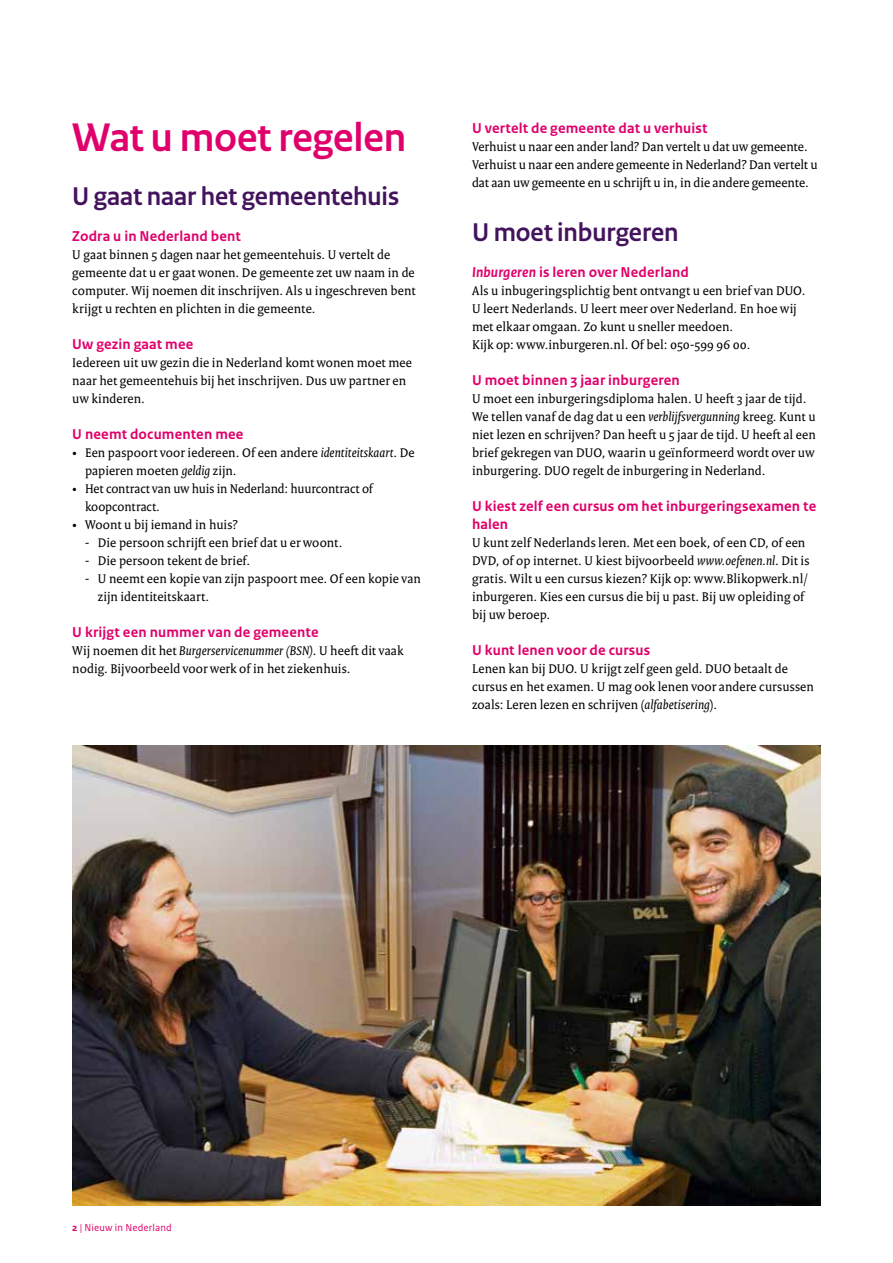
<style>
.page{position:relative;width:893px;height:1263px;background:#fff}
.page>*{position:absolute;margin:0;border:0;box-sizing:border-box;transform-origin:0 0}
.t1{font:700 42px "Rijksoverheid Sans Heading";letter-spacing:-.005em;color:#e0006b}
.t2{font:700 27px "Rijksoverheid Sans Heading";color:#43135d}
.t3{font:700 15px/18px "Rijksoverheid Sans Text";letter-spacing:.01em;color:#e0006b}
.t4{font:13.5px/18px "Rijksoverheid Serif";letter-spacing:.005em;color:#000}
.t5{font:10.5px "Rijksoverheid Sans Text";letter-spacing:.02em;color:#e0006b}
.s1{font-style:italic}
.s2{font-weight:700}
</style>
<div class="page">
<img style="left:72px;top:745px;width:749px;height:460px">
<h1 class="t1" style="left:72px;top:114px;width:335px">Wat u moet regelen</h1>
<h2 class="t2" style="left:72px;top:181px;width:328px">U gaat naar het gemeentehuis</h2>
<p class="t3" style="left:72px;top:227px;width:170px">Zodra u in Nederland bent</p>
<p class="t4" style="left:72px;top:245px;width:345px">U gaat binnen 5 dagen naar het gemeentehuis. U vertelt de gemeente dat u er gaat wonen. De gemeente zet uw naam in de computer. Wij noemen dit inschrijven. Als u ingeschreven bent krijgt u rechten en plichten in die gemeente.</p>
<p class="t3" style="left:72px;top:335px;width:123px">Uw gezin gaat mee</p>
<p class="t4" style="left:72px;top:353px;width:341px">Iedereen uit uw gezin die in Nederland komt wonen moet mee naar het gemeentehuis bij het inschrijven. Dus uw partner en uw kinderen.</p>
<p class="t3" style="left:72px;top:425px;width:173px">U neemt documenten mee</p>
<p class="t4" style="left:85px;top:443px;width:331px;text-indent:-13px">• Een paspoort voor iedereen. Of een andere <span class="s1">identiteitskaart</span>. De papieren moeten <span class="s1">geldig</span> zijn.</p>
<p class="t4" style="left:85px;top:479px;width:289px;text-indent:-13px">• Het contract van uw huis in Nederland: huurcontract of koopcontract.</p>
<p class="t4" style="left:72px;top:515px;width:167px">• Woont u bij iemand in huis?</p>
<p class="t4" style="left:85px;top:533px;width:259px">- Die persoon schrijft een brief dat u er woont.</p>
<p class="t4" style="left:85px;top:551px;width:167px">- Die persoon tekent de brief.</p>
<p class="t4" style="left:98px;top:569px;width:325px;text-indent:-13px">- U neemt een kopie van zijn paspoort mee. Of een kopie van zijn identiteitskaart.</p>
<p class="t3" style="left:72px;top:623px;width:248px">U krijgt een nummer van de gemeente</p>
<p class="t4" style="left:72px;top:641px;width:333px">Wij noemen dit het <span class="s1">Burgerservicenummer (BSN)</span>. U heeft dit vaak nodig. Bijvoorbeeld voor werk of in het ziekenhuis.</p>
<p class="t3" style="left:472px;top:119px;width:237px">U vertelt de gemeente dat u verhuist</p>
<p class="t4" style="left:472px;top:137px;width:347px">Verhuist u naar een ander land? Dan vertelt u dat uw gemeente.<br>Verhuist u naar een andere gemeente in Nederland? Dan vertelt u dat aan uw gemeente en u schrijft u in, in die andere gemeente.</p>
<h2 class="t2" style="left:472px;top:217px;width:208px">U moet inburgeren</h2>
<p class="t3" style="left:472px;top:263px;width:218px"><span class="s1">Inburgeren</span> is leren over Nederland</p>
<p class="t4" style="left:472px;top:281px;width:335px">Als u inbugeringsplichtig bent ontvangt u een brief van DUO.<br>U leert Nederlands. U leert meer over Nederland. En hoe wij met elkaar omgaan. Zo kunt u sneller meedoen.<br>Kijk op: www.inburgeren.nl. Of bel: 050-599 96 00.</p>
<p class="t3" style="left:472px;top:371px;width:209px">U moet binnen 3 jaar inburgeren</p>
<p class="t4" style="left:472px;top:389px;width:345px">U moet een inburgeringsdiploma halen. U heeft 3 jaar de tijd.<br>We tellen vanaf de dag dat u een <span class="s1">verblijfsvergunning</span> kreeg. Kunt u niet lezen en schrijven? Dan heeft u 5 jaar de tijd. U heeft al een brief gekregen van DUO, waarin u geïnformeerd wordt over uw inburgering. DUO regelt de inburgering in Nederland.</p>
<p class="t3" style="left:472px;top:497px;width:346px">U kiest zelf een cursus om het inburgeringsexamen te halen</p>
<p class="t4" style="left:472px;top:533px;width:339px">U kunt zelf Nederlands leren. Met een boek, of een CD, of een DVD, of op internet. U kiest bijvoorbeeld <span class="s1">www.oefenen.nl</span>. Dit is gratis. Wilt u een cursus kiezen? Kijk op: www.Blikopwerk.nl/ inburgeren. Kies een cursus die bij u past. Bij uw opleiding of bij uw beroep.</p>
<p class="t3" style="left:472px;top:641px;width:180px">U kunt lenen voor de cursus</p>
<p class="t4" style="left:472px;top:659px;width:343px">Lenen kan bij DUO. U krijgt zelf geen geld. DUO betaalt de cursus en het examen. U mag ook lenen voor andere cursussen zoals: Leren lezen en schrijven (<span class="s1">alfabetisering</span>).</p>
<p class="t5" style="left:72px;top:1221px;width:101px"><span class="s2">2</span> | Nieuw in Nederland</p>
</div>
